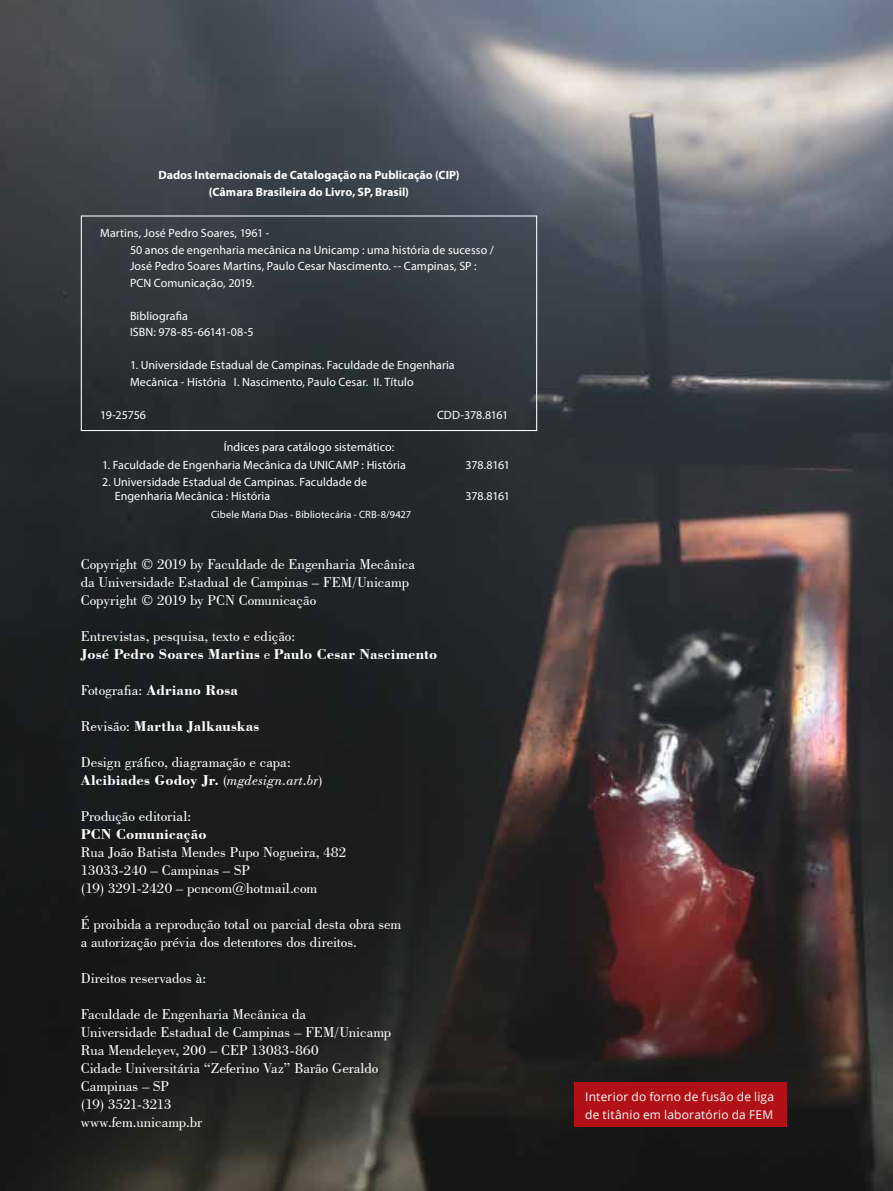
<style>
.page{position:relative;width:893px;height:1191px;background:#fff}
.page>*{position:absolute;margin:0;border:0;box-sizing:border-box;transform-origin:0 0}
.t1{font:15px/18px "Bodoni BT";color:#fff}
.t2{font:700 15px/18px "Bodoni BT";letter-spacing:.015em;color:#fff}
.t3{font:12px/16.5px "Myriad Pro";letter-spacing:.005em;color:#fff}
.t4{font:700 12px/16.5px "Myriad Pro";letter-spacing:.005em;color:#fff;text-align:center}
.t5{font:12px/18px "Open Sans";letter-spacing:.015em;color:#fff}
.t6{font:12px "Myriad Pro";letter-spacing:-.025em;color:#fff}
.t7{font:10.5px "Myriad Pro";letter-spacing:.01em;color:#fff}
.s1{font-weight:400}
.s2{font-weight:700}
.s3{font-style:italic}
</style>
<div class="page">
<img style="left:0;top:0;width:893px;height:1191px">
<div style="left:81px;top:215px;width:456px;height:216px;border:1px solid #fff"></div>
<div style="left:575px;top:1082px;width:212px;height:45px;background:#b11116"></div>
<p class="t4" style="left:158px;top:166px;width:303px">Dados Internacionais de Catalogação na Publicação (CIP) (Câmara Brasileira do Livro, SP, Brasil)</p>
<p class="t3" style="left:130px;top:225px;width:365px;text-indent:-30px">Martins, José Pedro Soares, 1961 -<br>50 anos de engenharia mecânica na Unicamp : uma história de sucesso / José Pedro Soares Martins, Paulo Cesar Nascimento. -- Campinas, SP :<br>PCN Comunicação, 2019.</p>
<p class="t3" style="left:130px;top:307px;width:125px">Bibliografia<br>ISBN: 978-85-66141-08-5</p>
<p class="t3" style="left:130px;top:357px;width:326px">1. Universidade Estadual de Campinas. Faculdade de Engenharia<br>Mecânica - História I. Nascimento, Paulo Cesar. II. Título</p>
<p class="t3" style="left:100px;top:406px;width:47px">19-25756</p>
<p class="t6" style="left:437px;top:407px;width:73px">CDD-378.8161</p>
<p class="t3" style="left:224px;top:438px;width:172px">Índices para catálogo sistemático:</p>
<p class="t3" style="left:102px;top:456px;width:305px">1. Faculdade de Engenharia Mecânica da UNICAMP : História</p>
<p class="t3" style="left:466px;top:456px;width:46px">378.8161</p>
<p class="t3" style="left:115px;top:475px;width:254px;line-height:13.5px;text-indent:-13px">2. Universidade Estadual de Campinas. Faculdade de<br>Engenharia Mecânica : História</p>
<p class="t3" style="left:466px;top:487px;width:46px">378.8161</p>
<p class="t7" style="left:211px;top:507px;width:202px">Cibele Maria Dias - Bibliotecária - CRB-8/9427</p>
<p class="t1" style="left:81px;top:555px;width:336px">Copyright © 2019 by Faculdade de Engenharia Mecânica da Universidade Estadual de Campinas – FEM/Unicamp<br>Copyright © 2019 by PCN Comunicação</p>
<p class="t2" style="left:81px;top:626px;width:358px"><span class="s1">Entrevistas, pesquisa, texto e edição:<br></span>José Pedro Soares Martins <span class="s1">e</span> Paulo Cesar Nascimento</p>
<p class="t1" style="left:81px;top:681px;width:159px">Fotografia: <span class="s2">Adriano Rosa</span></p>
<p class="t2" style="left:81px;top:716px;width:180px"><span class="s1">Revisão:</span> Martha Jalkauskas</p>
<p class="t1" style="left:81px;top:753px;width:244px">Design gráfico, diagramação e capa:<br><span class="s2">Alcibiades Godoy Jr.</span> (<span class="s3">mgdesign.art.br</span>)</p>
<p class="t1" style="left:81px;top:807px;width:112px">Produção editorial:</p>
<p class="t2" style="left:81px;top:824px;width:127px">PCN Comunicação</p>
<p class="t1" style="left:81px;top:843px;width:267px">Rua João Batista Mendes Pupo Nogueira, 482<br>13033-240 – Campinas – SP<br>(19) 3291-2420 – pcncom@hotmail.com</p>
<p class="t1" style="left:81px;top:915px;width:322px">É proibida a reprodução total ou parcial desta obra sem a autorização prévia dos detentores dos direitos.</p>
<p class="t1" style="left:81px;top:969px;width:127px">Direitos reservados à:</p>
<p class="t1" style="left:81px;top:1005px;width:312px">Faculdade de Engenharia Mecânica da<br>Universidade Estadual de Campinas – FEM/Unicamp<br>Rua Mendeleyev, 200 – CEP 13083-860<br>Cidade Universitária “Zeferino Vaz” Barão Geraldo<br>Campinas – SP<br>(19) 3521-3213<br>www.fem.unicamp.br</p>
<p class="t5" style="left:585px;top:1087px;width:190px">Interior do forno de fusão de liga de titânio em laboratório da FEM</p>
</div>
